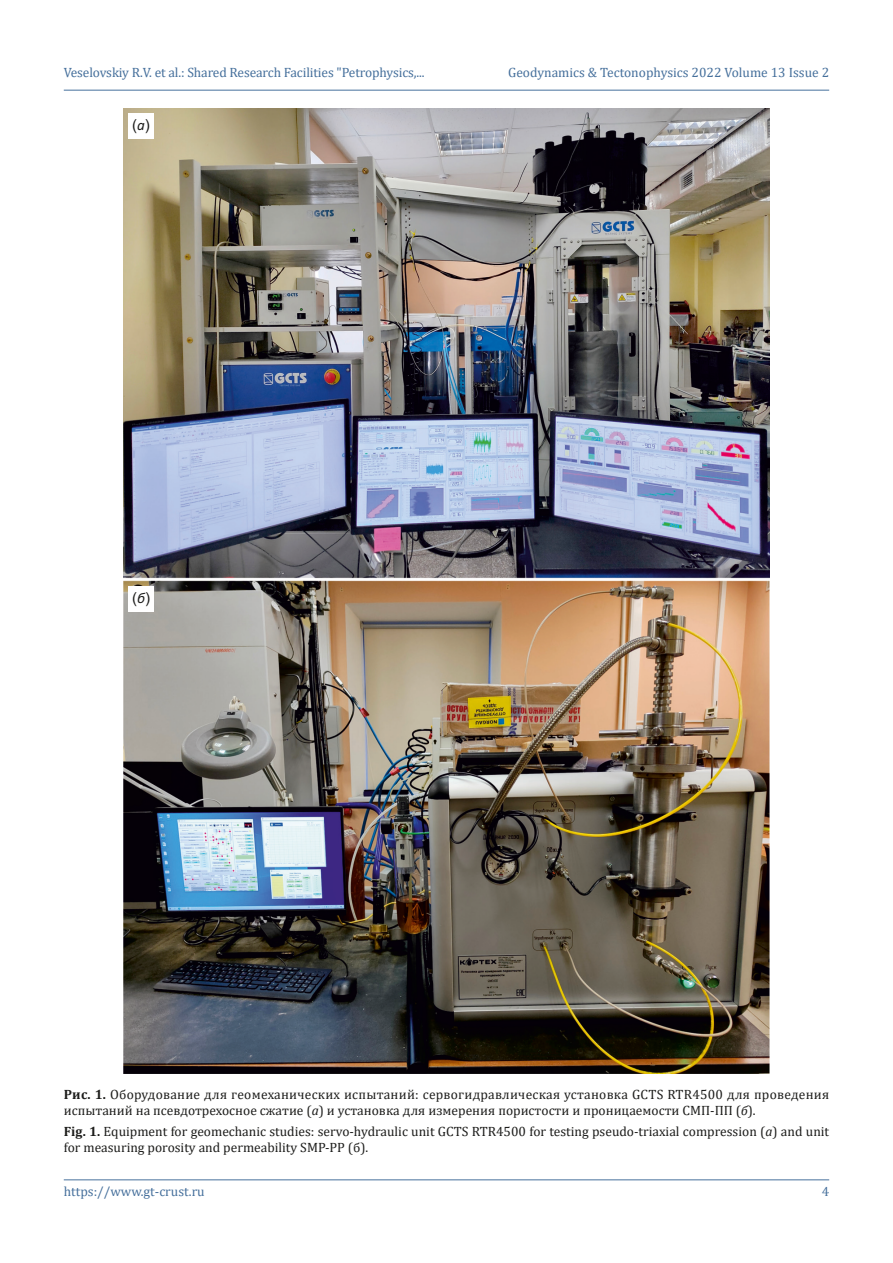
<style>
.page{position:relative;width:893px;height:1263px;background:#fff}
.page>*{position:absolute;margin:0;border:0;box-sizing:border-box;transform-origin:0 0}
.t1{font:15px "Arial";color:#1d1d1b}
.t2{font:13.5px/16.2px "Cambria";color:#1d1d1b}
.t3{font:13.5px "Cambria";letter-spacing:-.01em;color:#46709c}
.s1{font-family:"Calibri";font-style:italic}
.s2{font-weight:700}
.s3{font-style:italic}
</style>
<div class="page">
<hr style="left:64px;top:1179px;width:765px;height:1px;background:#46709c">
<hr style="left:64px;top:90px;width:765px;height:1px;background:#46709c">
<img style="left:123px;top:108px;width:647px;height:966px">
<div style="left:128px;top:113px;width:26px;height:26px;background:#fff"></div>
<div style="left:128px;top:586px;width:26px;height:25px;background:#fff"></div>
<p class="t3" style="left:64px;top:65px;width:362px">Veselovskiy R.V. et al.: Shared Research Facilities "Petrophysics,...</p>
<p class="t3" style="left:508px;top:65px;width:323px">Geodynamics &amp; Tectonophysics 2022 Volume 13 Issue 2</p>
<p class="t1" style="left:132px;top:114px;width:19px">(<span class="s1">а</span>)</p>
<p class="t1" style="left:132px;top:587px;width:19px">(<span class="s1">б</span>)</p>
<p class="t2" style="left:64px;top:1086px;width:767px"><span class="s2">Рис. 1.</span> Оборудование для геомеханических испытаний: сервогидравлическая установка GCTS RTR4500 для проведения испытаний на псевдотрехосное сжатие (<span class="s3">а</span>) и установка для измерения пористости и проницаемости СМП-ПП (<span class="s3">б</span>).</p>
<p class="t2" style="left:64px;top:1123px;width:767px"><span class="s2">Fig. 1.</span> Equipment for geomechanic studies: servo-hydraulic unit GCTS RTR4500 for testing pseudo-triaxial compression (<span class="s3">a</span>) and unit for measuring porosity and permeability SMP-PP (б).</p>
<p class="t3" style="left:64px;top:1183px;width:142px">https://www.gt-crust.ru</p>
<p class="t3" style="left:822px;top:1183px;width:9px">4</p>
</div>
